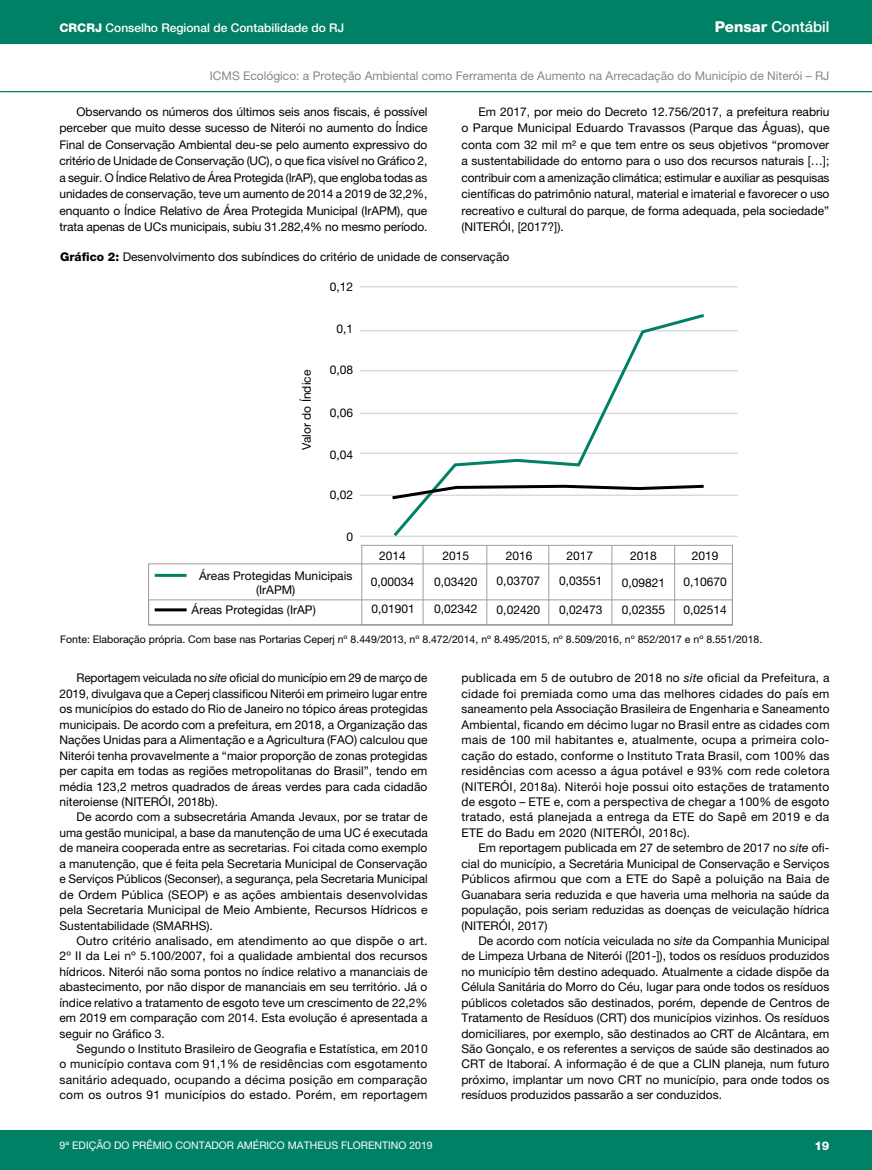
<style>
.page{position:relative;width:872px;height:1170px;background:#fff}
.page>*{position:absolute;margin:0;border:0;box-sizing:border-box;transform-origin:0 0}
.t1{font:500 15px "Helvetica Neue LT Pro";color:#fff}
.t2{font:12px/15.5px "Helvetica Neue LT Pro";color:#000;text-align:justify}
.t3{font:12px "Helvetica Neue LT Pro";color:#878787}
.t4{font:500 12px "Helvetica Neue LT Pro";color:#fff}
.t5{font:800 12px "Helvetica Neue LT Pro";color:#fff}
.t6{font:10.5px "Helvetica Neue LT Pro";color:#000}
.t7{font:10.5px "Helvetica Neue LT Pro";color:#fff}
.s1{font-weight:800}
.s2{font-style:italic}
</style>
<div class="page">
<div style="left:0;top:0;width:872px;height:44px;background:#008065"></div>
<div style="left:0;top:1130px;width:872px;height:39px;background:#008065"></div>
<hr style="left:0;top:91px;width:872px;height:1px;background:#008065">
<hr style="left:360px;top:286px;width:377px;height:1px;background:#dadada">
<hr style="left:360px;top:330px;width:377px;height:1px;background:#dadada">
<hr style="left:360px;top:370px;width:377px;height:1px;background:#dadada">
<hr style="left:360px;top:412px;width:377px;height:2px;background:#dadada">
<hr style="left:360px;top:452px;width:377px;height:2px;background:#dadada">
<hr style="left:360px;top:494px;width:377px;height:2px;background:#dadada">
<hr style="left:360px;top:535px;width:377px;height:2px;background:#dadada">
<svg style="left:390px;top:314px;width:317px;height:222px"></svg>
<svg style="left:389px;top:483px;width:318px;height:18px"></svg>
<div style="left:361px;top:545px;width:372px;height:80px;border:1px solid #9d9d9c"></div>
<div style="left:148px;top:563px;width:585px;height:62px;border:1px solid #9d9d9c"></div>
<div style="left:148px;top:599px;width:584px;height:26px;border:1px solid #9d9d9c"></div>
<hr style="left:422px;top:545px;width:1px;height:80px;background:#9d9d9c">
<hr style="left:486px;top:545px;width:1px;height:80px;background:#9d9d9c">
<hr style="left:548px;top:545px;width:1px;height:80px;background:#9d9d9c">
<hr style="left:611px;top:545px;width:1px;height:80px;background:#9d9d9c">
<hr style="left:674px;top:545px;width:1px;height:80px;background:#9d9d9c">
<hr style="left:155px;top:574px;width:32px;height:3px;background:#008065">
<hr style="left:155px;top:608px;width:32px;height:3px;background:#000">
<p class="t4" style="left:60px;top:20px;width:286px"><span class="s1">CRCRJ</span> Conselho Regional de Contabilidade do RJ</p>
<p class="t1" style="left:714px;top:18px;width:116px"><span class="s1">Pensar</span> Contábil</p>
<p class="t3" style="left:210px;top:69px;width:621px">ICMS Ecológico: a Proteção Ambiental como Ferramenta de Aumento na Arrecadação do Município de Niterói – RJ</p>
<p class="t2" style="left:60px;top:103px;width:370px;line-height:16.5px;text-indent:17px">Observando os números dos últimos seis anos fiscais, é possível perceber que muito desse sucesso de Niterói no aumento do Índice Final de Conservação Ambiental deu-se pelo aumento expressivo do critério de Unidade de Conservação (UC), o que fica visível no Gráfico 2, a seguir. O Índice Relativo de Área Protegida (IrAP), que engloba todas as unidades de conservação, teve um aumento de 2014 a 2019 de 32,2%, enquanto o Índice Relativo de Área Protegida Municipal (IrAPM), que trata apenas de UCs municipais, subiu 31.282,4% no mesmo período.</p>
<p class="t2" style="left:461px;top:103px;width:370px;line-height:16.5px;text-indent:17px">Em 2017, por meio do Decreto 12.756/2017, a prefeitura reabriu o Parque Municipal Eduardo Travassos (Parque das Águas), que conta com 32 mil m² e que tem entre os seus objetivos “promover a sustentabilidade do entorno para o uso dos recursos naturais […]; contribuir com a amenização climática; estimular e auxiliar as pesquisas científicas do patrimônio natural, material e imaterial e favorecer o uso recreativo e cultural do parque, de forma adequada, pela sociedade” (NITERÓI, [2017?]).</p>
<p class="t2" style="left:60px;top:248px;width:450px"><span class="s1">Gráfico 2:</span> Desenvolvimento dos subíndices do critério de unidade de conservação</p>
<p class="t2" style="left:330px;top:278px;width:25px">0,12</p>
<p class="t2" style="left:336px;top:320px;width:18px">0,1</p>
<p class="t2" style="left:330px;top:361px;width:25px">0,08</p>
<p class="t2" style="left:330px;top:404px;width:25px">0,06</p>
<p class="t2" style="left:330px;top:446px;width:25px">0,04</p>
<p class="t2" style="left:330px;top:487px;width:25px">0,02</p>
<p class="t2" style="left:298px;top:450px;width:82px;rotate:-90deg">Valor do Índice</p>
<p class="t2" style="left:346px;top:529px;width:8px">0</p>
<p class="t2" style="left:199px;top:568px;width:155px;line-height:14.4px;text-align:center">Áreas Protegidas Municipais (IrAPM)</p>
<p class="t2" style="left:192px;top:602px;width:126px">Áreas Protegidas (IrAP)</p>
<p class="t2" style="left:371px;top:542px;width:45px;line-height:26.1px;text-align:center">2014<br>0,00034</p>
<p class="t2" style="left:442px;top:547px;width:28px">2015</p>
<p class="t2" style="left:506px;top:547px;width:28px">2016</p>
<p class="t2" style="left:566px;top:547px;width:28px">2017</p>
<p class="t2" style="left:630px;top:547px;width:28px">2018</p>
<p class="t2" style="left:692px;top:547px;width:28px">2019</p>
<p class="t2" style="left:434px;top:573px;width:45px">0,03420</p>
<p class="t2" style="left:496px;top:573px;width:45px">0,03707</p>
<p class="t2" style="left:559px;top:573px;width:45px">0,03551</p>
<p class="t2" style="left:622px;top:574px;width:45px">0,09821</p>
<p class="t2" style="left:622px;top:601px;width:45px">0,02355</p>
<p class="t2" style="left:683px;top:601px;width:45px">0,02514</p>
<p class="t2" style="left:683px;top:573px;width:45px">0,10670</p>
<p class="t2" style="left:371px;top:601px;width:45px">0,01901</p>
<p class="t2" style="left:434px;top:601px;width:45px">0,02342</p>
<p class="t2" style="left:496px;top:602px;width:45px">0,02420</p>
<p class="t2" style="left:559px;top:602px;width:45px">0,02473</p>
<p class="t6" style="left:60px;top:633px;width:703px">Fonte: Elaboração própria. Com base nas Portarias Ceperj nº 8.449/2013, nº 8.472/2014, nº 8.495/2015, nº 8.509/2016, nº 852/2017 e nº 8.551/2018.</p>
<p class="t2" style="left:60px;top:670px;width:370px;text-indent:17px">Reportagem veiculada no <span class="s2">site</span> oficial do município em 29 de março de 2019, divulgava que a Ceperj classificou Niterói em primeiro lugar entre os municípios do estado do Rio de Janeiro no tópico áreas protegidas municipais. De acordo com a prefeitura, em 2018, a Organização das Nações Unidas para a Alimentação e a Agricultura (FAO) calculou que Niterói tenha provavelmente a “maior proporção de zonas protegidas per capita em todas as regiões metropolitanas do Brasil”, tendo em média 123,2 metros quadrados de áreas verdes para cada cidadão niteroiense (NITERÓI, 2018b).</p>
<p class="t2" style="left:60px;top:809px;width:370px;text-indent:17px">De acordo com a subsecretária Amanda Jevaux, por se tratar de uma gestão municipal, a base da manutenção de uma UC é executada de maneira cooperada entre as secretarias. Foi citada como exemplo a manutenção, que é feita pela Secretaria Municipal de Conservação e Serviços Públicos (Seconser), a segurança, pela Secretaria Municipal de Ordem Pública (SEOP) e as ações ambientais desenvolvidas pela Secretaria Municipal de Meio Ambiente, Recursos Hídricos e Sustentabilidade (SMARHS).</p>
<p class="t2" style="left:60px;top:932px;width:369px;text-indent:17px">Outro critério analisado, em atendimento ao que dispõe o art.<br>2º II da Lei nº 5.100/2007, foi a qualidade ambiental dos recursos hídricos. Niterói não soma pontos no índice relativo a mananciais de abastecimento, por não dispor de mananciais em seu território. Já o índice relativo a tratamento de esgoto teve um crescimento de 22,2% em 2019 em comparação com 2014. Esta evolução é apresentada a seguir no Gráfico 3.</p>
<p class="t2" style="left:60px;top:1040px;width:369px;text-indent:17px">Segundo o Instituto Brasileiro de Geografia e Estatística, em 2010 o município contava com 91,1% de residências com esgotamento sanitário adequado, ocupando a décima posição em comparação com os outros 91 municípios do estado. Porém, em reportagem</p>
<p class="t2" style="left:461px;top:670px;width:369px">publicada em 5 de outubro de 2018 no <span class="s2">site</span> oficial da Prefeitura, a cidade foi premiada como uma das melhores cidades do país em saneamento pela Associação Brasileira de Engenharia e Saneamento Ambiental, ficando em décimo lugar no Brasil entre as cidades com mais de 100 mil habitantes e, atualmente, ocupa a primeira colo&shy;cação do estado, conforme o Instituto Trata Brasil, com 100% das residências com acesso a água potável e 93% com rede coletora (NITERÓI, 2018a). Niterói hoje possui oito estações de tratamento de esgoto – ETE e, com a perspectiva de chegar a 100% de esgoto tratado, está planejada a entrega da ETE do Sapê em 2019 e da ETE do Badu em 2020 (NITERÓI, 2018c).</p>
<p class="t2" style="left:461px;top:840px;width:369px;text-indent:17px">Em reportagem publicada em 27 de setembro de 2017 no <span class="s2">site</span> ofi&shy;cial do município, a Secretária Municipal de Conservação e Serviços Públicos afirmou que com a ETE do Sapê a poluição na Baia de Guanabara seria reduzida e que haveria uma melhoria na saúde da população, pois seriam reduzidas as doenças de veiculação hídrica (NITERÓI, 2017)</p>
<p class="t2" style="left:461px;top:932px;width:370px;text-indent:17px">De acordo com notícia veiculada no <span class="s2">site</span> da Companhia Municipal de Limpeza Urbana de Niterói ([201-]), todos os resíduos produzidos no município têm destino adequado. Atualmente a cidade dispõe da Célula Sanitária do Morro do Céu, lugar para onde todos os resíduos públicos coletados são destinados, porém, depende de Centros de Tratamento de Resíduos (CRT) dos municípios vizinhos. Os resíduos domiciliares, por exemplo, são destinados ao CRT de Alcântara, em São Gonçalo, e os referentes a serviços de saúde são destinados ao CRT de Itaboraí. A informação é de que a CLIN planeja, num futuro próximo, implantar um novo CRT no município, para onde todos os resíduos produzidos passarão a ser conduzidos.</p>
<p class="t7" style="left:59px;top:1138px;width:375px">9ª EDIÇÃO DO PRÊMIO CONTADOR AMÉRICO MATHEUS FLORENTINO 2019</p>
<p class="t5" style="left:814px;top:1138px;width:17px">19</p>
</div>
